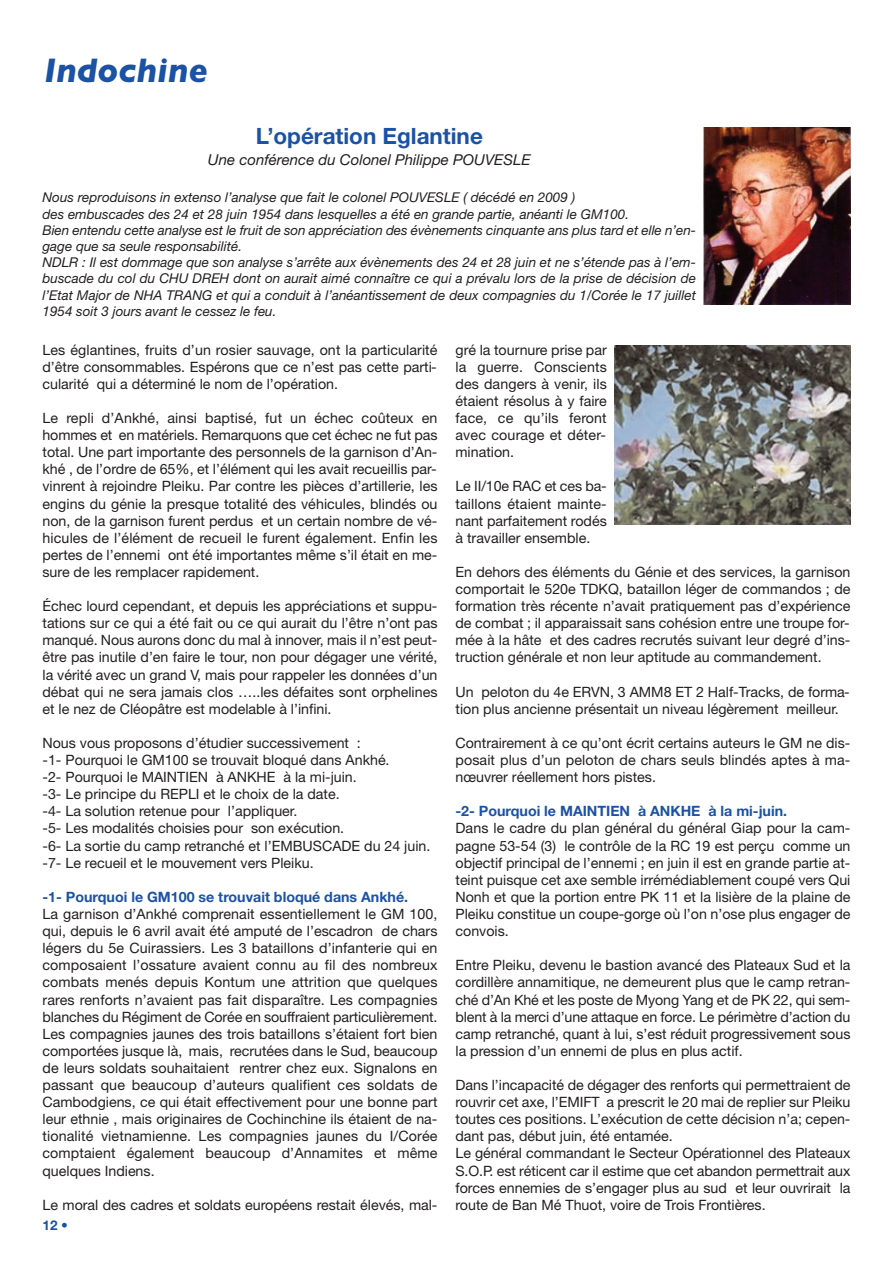
<style>
.page{position:relative;width:893px;height:1263px;background:#fff}
.page>*{position:absolute;margin:0;border:0;box-sizing:border-box;transform-origin:0 0}
.t1{font:italic 700 34.5px "Gill Sans";color:#1c52a4}
.t2{font:700 22.5px "Helvetica Neue";color:#1c52a4}
.t3{font:italic 15px "Helvetica Neue";color:#231f20}
.t4{font:14.25px/17.1px "Helvetica Neue";color:#231f20;text-align:justify}
.t5{font:700 14.25px "Helvetica Neue";color:#1c52a4}
.t6{font:italic 13.5px/16.2px "Helvetica Neue";color:#231f20}
.t7{font:700 13.5px "Helvetica Neue";color:#1c52a4}
</style>
<div class="page">
<img style="left:614px;top:345px;width:236px;height:179px">
<img style="left:704px;top:128px;width:146px;height:177px">
<h1 class="t1" style="left:44px;top:50px;width:165px">Indochine</h1>
<h2 class="t2" style="left:256px;top:128px;width:229px">L’opération Eglantine</h2>
<p class="t3" style="left:208px;top:155px;width:324px">Une conférence du Colonel Philippe POUVESLE</p>
<p class="t6" style="left:43px;top:191px;width:655px">Nous reproduisons in extenso l’analyse que fait le colonel POUVESLE ( décédé en 2009 )<br>des embuscades des 24 et 28 juin 1954 dans lesquelles a été en grande partie, anéanti le GM100.<br>Bien entendu cette analyse est le fruit de son appréciation des évènements cinquante ans plus tard et elle n’en&shy;gage que sa seule responsabilité.<br>NDLR : Il est dommage que son analyse s’arrête aux évènements des 24 et 28 juin et ne s’étende pas à l’em&shy;buscade du col du CHU DREH dont on aurait aimé connaître ce qui a prévalu lors de la prise de décision de l’Etat Major de NHA TRANG et qui a conduit à l’anéantissement de deux compagnies du 1/Corée le 17 juillet 1954 soit 3 jours avant le cessez le feu.</p>
<p class="t4" style="left:43px;top:342px;width:396px">Les églantines, fruits d’un rosier sauvage, ont la particularité d’être consommables. Espérons que ce n’est pas cette parti&shy;cularité qui a déterminé le nom de l’opération.</p>
<p class="t4" style="left:43px;top:411px;width:396px">Le repli d’Ankhé, ainsi baptisé, fut un échec coûteux en hommes et en matériels. Remarquons que cet échec ne fut pas total. Une part importante des personnels de la garnison d’An&shy;khé , de l’ordre de 65%, et l’élément qui les avait recueillis par&shy;vinrent à rejoindre Pleiku. Par contre les pièces d’artillerie, les engins du génie la presque totalité des véhicules, blindés ou non, de la garnison furent perdus et un certain nombre de vé&shy;hicules de l’élément de recueil le furent également. Enfin les pertes de l’ennemi ont été importantes même s’il était en me&shy;sure de les remplacer rapidement.</p>
<p class="t4" style="left:43px;top:599px;width:396px">Échec lourd cependant, et depuis les appréciations et suppu&shy;tations sur ce qui a été fait ou ce qui aurait du l’être n’ont pas manqué. Nous aurons donc du mal à innover, mais il n’est peut&shy;être pas inutile d’en faire le tour, non pour dégager une vérité, la vérité avec un grand V, mais pour rappeler les données d’un débat qui ne sera jamais clos …..les défaites sont orphelines et le nez de Cléopâtre est modelable à l’infini.</p>
<p class="t4" style="left:43px;top:736px;width:389px;text-align:left">Nous vous proposons d’étudier successivement :<br>-1- Pourquoi le GM100 se trouvait bloqué dans Ankhé.<br>-2- Pourquoi le MAINTIEN à ANKHE à la mi-juin.<br>-3- Le principe du REPLI et le choix de la date.<br>-4- La solution retenue pour l’appliquer.<br>-5- Les modalités choisies pour son exécution.<br>-6- La sortie du camp retranché et l’EMBUSCADE du 24 juin. -7- Le recueil et le mouvement vers Pleiku.</p>
<p class="t5" style="left:43px;top:892px;width:367px">-1- Pourquoi le GM100 se trouvait bloqué dans Ankhé.</p>
<p class="t4" style="left:43px;top:907px;width:396px">La garnison d’Ankhé comprenait essentiellement le GM 100, qui, depuis le 6 avril avait été amputé de l’escadron de chars légers du 5e Cuirassiers. Les 3 bataillons d’infanterie qui en composaient l’ossature avaient connu au fil des nombreux combats menés depuis Kontum une attrition que quelques rares renforts n’avaient pas fait disparaître. Les compagnies blanches du Régiment de Corée en souffraient particulièrement.<br>Les compagnies jaunes des trois bataillons s’étaient fort bien comportées jusque là, mais, recrutées dans le Sud, beaucoup de leurs soldats souhaitaient rentrer chez eux. Signalons en passant que beaucoup d’auteurs qualifient ces soldats de Cambodgiens, ce qui était effectivement pour une bonne part leur ethnie , mais originaires de Cochinchine ils étaient de na&shy;tionalité vietnamienne. Les compagnies jaunes du I/Corée comptaient également beaucoup d’Annamites et même quelques Indiens.</p>
<p class="t4" style="left:43px;top:1197px;width:396px">Le moral des cadres et soldats européens restait élevés, mal-</p>
<p class="t7" style="left:43px;top:1220px;width:27px">12 •</p>
<p class="t4" style="left:455px;top:342px;width:153px">gré la tournure prise par la guerre. Conscients des dangers à venir, ils étaient résolus à y faire face, ce qu’ils feront avec courage et déter&shy;mination.</p>
<p class="t4" style="left:455px;top:479px;width:153px">Le II/10e RAC et ces ba&shy;taillons étaient mainte&shy;nant parfaitement rodés à travailler ensemble.</p>
<p class="t4" style="left:455px;top:565px;width:396px">En dehors des éléments du Génie et des services, la garnison comportait le 520e TDKQ, bataillon léger de commandos ; de formation très récente n’avait pratiquement pas d’expérience de combat ; il apparaissait sans cohésion entre une troupe for&shy;mée à la hâte et des cadres recrutés suivant leur degré d’ins&shy;truction générale et non leur aptitude au commandement.</p>
<p class="t4" style="left:455px;top:684px;width:396px">Un peloton du 4e ERVN, 3 AMM8 ET 2 Half-Tracks, de forma&shy;tion plus ancienne présentait un niveau légèrement meilleur.</p>
<p class="t4" style="left:455px;top:736px;width:396px">Contrairement à ce qu’ont écrit certains auteurs le GM ne dis&shy;posait plus d’un peloton de chars seuls blindés aptes à ma&shy;nœuvrer réellement hors pistes.</p>
<p class="t5" style="left:455px;top:806px;width:333px">-2- Pourquoi le MAINTIEN à ANKHE à la mi-juin.</p>
<p class="t4" style="left:455px;top:821px;width:396px">Dans le cadre du plan général du général Giap pour la cam&shy;pagne 53-54 (3) le contrôle de la RC 19 est perçu comme un objectif principal de l’ennemi ; en juin il est en grande partie at&shy;teint puisque cet axe semble irrémédiablement coupé vers Qui Nonh et que la portion entre PK 11 et la lisière de la plaine de Pleiku constitue un coupe-gorge où l’on n’ose plus engager de convois.</p>
<p class="t4" style="left:455px;top:958px;width:396px">Entre Pleiku, devenu le bastion avancé des Plateaux Sud et la cordillère annamitique, ne demeurent plus que le camp retran&shy;ché d’An Khé et les poste de Myong Yang et de PK 22, qui sem&shy;blent à la merci d’une attaque en force. Le périmètre d’action du camp retranché, quant à lui, s’est réduit progressivement sous la pression d’un ennemi de plus en plus actif.</p>
<p class="t4" style="left:455px;top:1078px;width:396px;text-align:left">Dans l’incapacité de dégager des renforts qui permettraient de rouvrir cet axe, l’EMIFT a prescrit le 20 mai de replier sur Pleiku toutes ces positions. L’exécution de cette décision n’a; cepen&shy;dant pas, début juin, été entamée.<br>Le général commandant le Secteur Opérationnel des Plateaux S.O.P. est réticent car il estime que cet abandon permettrait aux forces ennemies de s’engager plus au sud et leur ouvrirait la route de Ban Mé Thuot, voire de Trois Frontières.</p>
</div>
